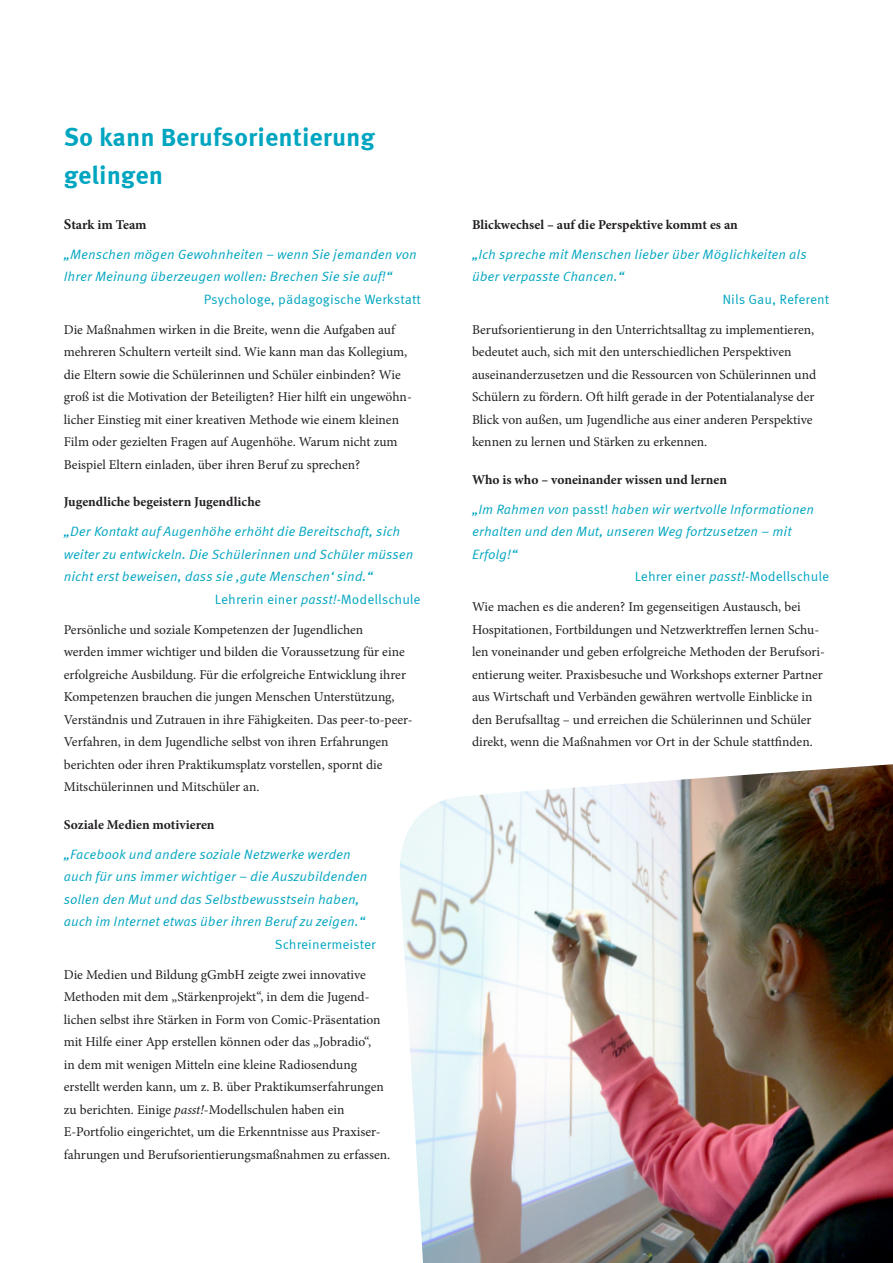
<style>
.page{position:relative;width:893px;height:1263px;background:#fff}
.page>*{position:absolute;margin:0;border:0;box-sizing:border-box;transform-origin:0 0}
.Fließtext{font:700 25.5px/37.5px "Meta Correspondence";color:#00a5c0}
.Fließtext-2{font:13.5px/22.5px "Minion Pro";color:#231f20}
.Fließtext-3{font:italic 13.5px/22.5px "Meta Correspondence";color:#00a5c0}
.Fließtext-4{font:700 13.5px "Minion Pro";color:#231f20}
.Fließtext-5{font:13.5px "Meta Correspondence";color:#00a5c0}
.s1{font-size:15px}
.s2{font-style:italic}
.s3{font-style:normal}
</style>
<div class="page">
<img style="left:400px;top:764px;width:493px;height:499px">
<p class="Fließtext" style="left:64px;top:118px;width:313px">So kann Berufsorientierung gelingen</p>
<p class="Fließtext-4" style="left:64px;top:215px;width:84px"><span class="s1">S</span>tark im Team</p>
<p class="Fließtext-3" style="left:64px;top:243px;width:355px">„Menschen mögen Gewohnheiten – wenn Sie jemanden von<br>Ihrer Meinung überzeugen wollen: Brechen Sie sie auf!“</p>
<p class="Fließtext-5" style="left:204px;top:291px;width:219px">Psychologe, pädagogische Werkstatt</p>
<p class="Fließtext-2" style="left:64px;top:318px;width:350px">Die Maßnahmen wirken in die Breite, wenn die Aufgaben auf mehreren Schultern verteilt sind. Wie kann man das Kollegium, die Eltern sowie die Schülerinnen und Schüler einbinden? Wie groß ist die Motivation der Beteiligten? Hier hilft ein ungewöhn&shy;licher Einstieg mit einer kreativen Methode wie einem kleinen Film oder gezielten Fragen auf Augenhöhe. Warum nicht zum Beispiel Eltern einladen, über ihren Beruf zu sprechen?</p>
<p class="Fließtext-4" style="left:64px;top:492px;width:198px">Jugendliche begeistern Jugendliche</p>
<p class="Fließtext-3" style="left:64px;top:520px;width:351px">„Der Kontakt auf Augenhöhe erhöht die Bereitschaft, sich weiter zu entwickeln. Die Schülerinnen und Schüler müssen nicht erst beweisen, dass sie ‚gute Menschen‘ sind.“</p>
<p class="Fließtext-5" style="left:215px;top:591px;width:207px">Lehrerin einer <span class="s2">passt!</span>-Modellschule</p>
<p class="Fließtext-2" style="left:64px;top:618px;width:350px">Persönliche und soziale Kompetenzen der Jugendlichen<br>werden immer wichtiger und bilden die Voraussetzung für eine erfolgreiche Ausbildung. Für die erfolgreiche Entwicklung ihrer Kompetenzen brauchen die jungen Menschen Unterstützung, Verständnis und Zutrauen in ihre Fähigkeiten. Das peer-to-peer-Verfahren, in dem Jugendliche selbst von ihren Erfahrungen berichten oder ihren Praktikumsplatz vorstellen, spornt die Mitschülerinnen und Mitschüler an.</p>
<p class="Fließtext-4" style="left:64px;top:815px;width:152px">Soziale Medien motivieren</p>
<p class="Fließtext-3" style="left:64px;top:843px;width:305px">„Facebook und andere soziale Netzwerke werden auch für uns immer wichtiger – die Auszubildenden sollen den Mut und das Selbstbewusstsein haben, auch im Internet etwas über ihren Beruf zu zeigen.“</p>
<p class="Fließtext-5" style="left:275px;top:936px;width:103px">Schreinermeister</p>
<p class="Fließtext-2" style="left:64px;top:963px;width:328px">Die Medien und Bildung gGmbH zeigte zwei innovative Methoden mit dem „Stärkenprojekt“, in dem die Jugend&shy;lichen selbst ihre Stärken in Form von Comic-Präsentation mit Hilfe einer App erstellen können oder das „Jobradio“,<br>in dem mit wenigen Mitteln eine kleine Radiosendung erstellt werden kann, um z. B. über Praktikumserfahrungen zu berichten. Einige <span class="s2">passt!</span>-Modellschulen haben ein E-Portfolio eingerichtet, um die Erkenntnisse aus Praxiser&shy;fahrungen und Berufsorientierungsmaßnahmen zu erfassen.</p>
<p class="Fließtext-4" style="left:472px;top:215px;width:267px">Blickwechsel – auf die Perspektive kommt es an</p>
<p class="Fließtext-3" style="left:472px;top:243px;width:336px">„Ich spreche mit Menschen lieber über Möglichkeiten als über verpasste Chancen.“</p>
<p class="Fließtext-5" style="left:722px;top:291px;width:108px">Nils Gau, Referent</p>
<p class="Fließtext-2" style="left:472px;top:318px;width:346px">Berufsorientierung in den Unterrichtsalltag zu implementieren, bedeutet auch, sich mit den unterschiedlichen Perspektiven auseinanderzusetzen und die Ressourcen von Schülerinnen und Schülern zu fördern. Oft hilft gerade in der Potentialanalyse der Blick von außen, um Jugendliche aus einer anderen Perspektive kennen zu lernen und Stärken zu erkennen.</p>
<p class="Fließtext-4" style="left:472px;top:470px;width:256px">Who is who – voneinander wissen und lernen</p>
<p class="Fließtext-3" style="left:472px;top:498px;width:344px">„Im Rahmen von <span class="s3">passt!</span> haben wir wertvolle Informationen erhalten und den Mut, unseren Weg fortzusetzen – mit<br>Erfolg!“</p>
<p class="Fließtext-5" style="left:635px;top:569px;width:196px">Lehrer einer <span class="s2">passt!</span>-Modellschule</p>
<p class="Fließtext-2" style="left:472px;top:596px;width:354px">Wie machen es die anderen? Im gegenseitigen Austausch, bei Hospitationen, Fortbildungen und Netzwerktreffen lernen Schu&shy;len voneinander und geben erfolgreiche Methoden der Berufsori&shy;entierung weiter. Praxisbesuche und Workshops externer Partner aus Wirtschaft und Verbänden gewähren wertvolle Einblicke in den Berufsalltag – und erreichen die Schülerinnen und Schüler direkt, wenn die Maßnahmen vor Ort in der Schule stattfinden.</p>
</div>
